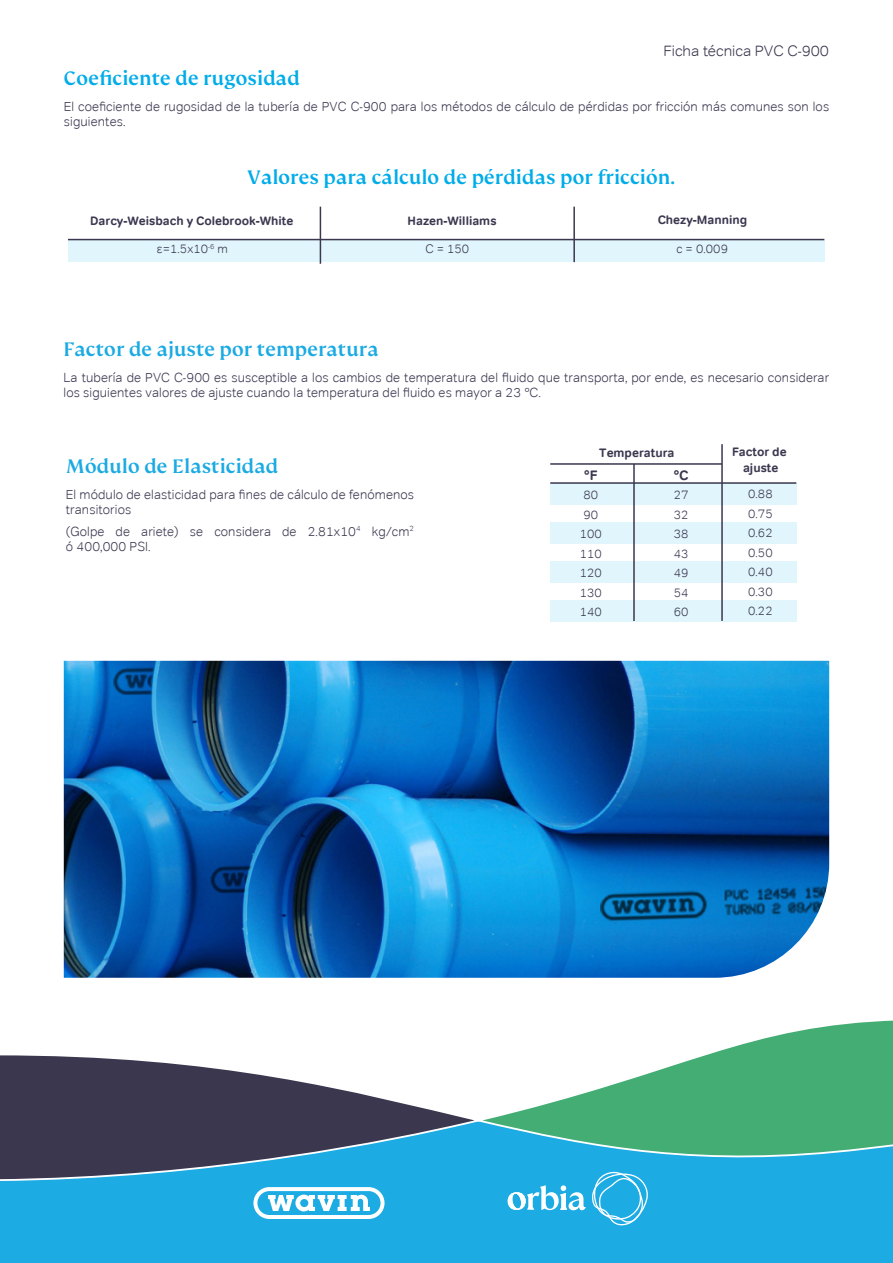
<style>
.page{position:relative;width:893px;height:1263px;background:#fff}
.page>*{position:absolute;margin:0;border:0;box-sizing:border-box;transform-origin:0 0}
.t1{font:500 21.6px "FS Kim";letter-spacing:.01em;color:#00ace9}
.t2{font:500 21.6px "FS Kim";letter-spacing:.01em;color:#1baae3}
.t3{font:300 15px "Tondo";color:#3b374f}
.t4{font:700 13.8px "Tondo";color:#3a374f}
.t5{font:300 13.05px/15.3px "Tondo";letter-spacing:.01em;color:#3a374f}
.t6{font:300 12.3px/19.5px "Tondo";letter-spacing:.01em;color:#3a374f;text-align:justify}
.t7{font:700 12.3px/16.5px "Tondo";color:#3a374f;text-align:center}
</style>
<div class="page">
<div style="left:68px;top:240px;width:756px;height:22px;background:#e1f5fc"></div>
<hr style="left:68px;top:239px;width:756px;height:1px;background:#3a374f">
<hr style="left:573px;top:207px;width:2px;height:55px;background:#3a374f">
<hr style="left:320px;top:207px;width:1px;height:57px;background:#3a374f">
<div style="left:550px;top:483px;width:246px;height:21px;background:#e1f5fc"></div>
<div style="left:550px;top:561px;width:246px;height:21px;background:#e1f5fc"></div>
<div style="left:550px;top:522px;width:246px;height:21px;background:#e1f5fc"></div>
<div style="left:550px;top:600px;width:246px;height:21px;background:#e1f5fc"></div>
<hr style="left:721px;top:444px;width:2px;height:177px;background:#3a374f">
<hr style="left:633px;top:464px;width:2px;height:157px;background:#3a374f">
<hr style="left:550px;top:482px;width:246px;height:2px;background:#3a374f">
<hr style="left:550px;top:463px;width:172px;height:2px;background:#3a374f">
<div style="left:0;top:1122px;width:893px;height:141px;background:#1cabe3"></div>
<svg style="left:0;top:1055px;width:470px;height:126px;fill:#3b374f"></svg>
<svg style="left:470px;top:1020px;width:423px;height:138px;fill:#43ad74"></svg>
<svg style="left:253px;top:1187px;width:132px;height:32px"></svg>
<svg style="left:508px;top:1171px;width:140px;height:54px"></svg>
<img style="left:64px;top:661px;width:765px;height:317px">
<p class="t3" style="left:664px;top:42px;width:167px">Ficha técnica PVC C-900</p>
<h1 class="t1" style="left:64px;top:66px;width:237px">Coeficiente de rugosidad</h1>
<p class="t5" style="left:64px;top:99px;width:767px">El coeficiente de rugosidad de la tubería de PVC C-900 para los métodos de cálculo de pérdidas por fricción más comunes son los siguientes.</p>
<h1 class="t1" style="left:248px;top:165px;width:429px">Valores para cálculo de pérdidas por fricción.</h1>
<p class="t7" style="left:408px;top:212px;width:90px">Hazen-Williams</p>
<p class="t7" style="left:658px;top:212px;width:91px">Chezy-Manning</p>
<p class="t6" style="left:425px;top:239px;width:45px">C = 150</p>
<p class="t6" style="left:676px;top:239px;width:53px">c = 0.009</p>
<p class="t7" style="left:90px;top:212px;width:205px">Darcy-Weisbach y Colebrook-White</p>
<p class="t6" style="left:157px;top:239px;width:72px">ε=1.5x10<sup>-6</sup> m</p>
<h1 class="t2" style="left:64px;top:337px;width:316px">Factor de ajuste por temperatura</h1>
<p class="t5" style="left:64px;top:369px;width:767px">La tubería de PVC C-900 es susceptible a los cambios de temperatura del fluido que transporta, por ende, es necesario considerar los siguientes valores de ajuste cuando la temperatura del fluido es mayor a 23 °C.</p>
<h1 class="t2" style="left:66px;top:454px;width:214px">Módulo de Elasticidad</h1>
<p class="t5" style="left:66px;top:487px;width:350px">El módulo de elasticidad para fines de cálculo de fenómenos transitorios</p>
<p class="t5" style="left:66px;top:524px;width:350px">(Golpe de ariete) se considera de 2.81x10<sup>4</sup> kg/cm<sup>2 </sup>ó 400,000 PSI.</p>
<p class="t7" style="left:599px;top:445px;width:77px">Temperatura</p>
<p class="t7" style="left:732px;top:443px;width:56px">Factor de ajuste</p>
<p class="t4" style="left:584px;top:466px;width:15px">°F</p>
<p class="t6" style="left:580px;top:485px;width:24px;text-align:center">80<br>90<br>100<br>110<br>120<br>130<br>140</p>
<p class="t4" style="left:674px;top:466px;width:16px">°C</p>
<p class="t6" style="left:674px;top:485px;width:16px">27<br>32<br>38<br>43<br>49<br>54<br>60</p>
<p class="t6" style="left:748px;top:484px;width:26px">0.88<br>0.75<br>0.62<br>0.50<br>0.40<br>0.30<br>0.22</p>
</div>
